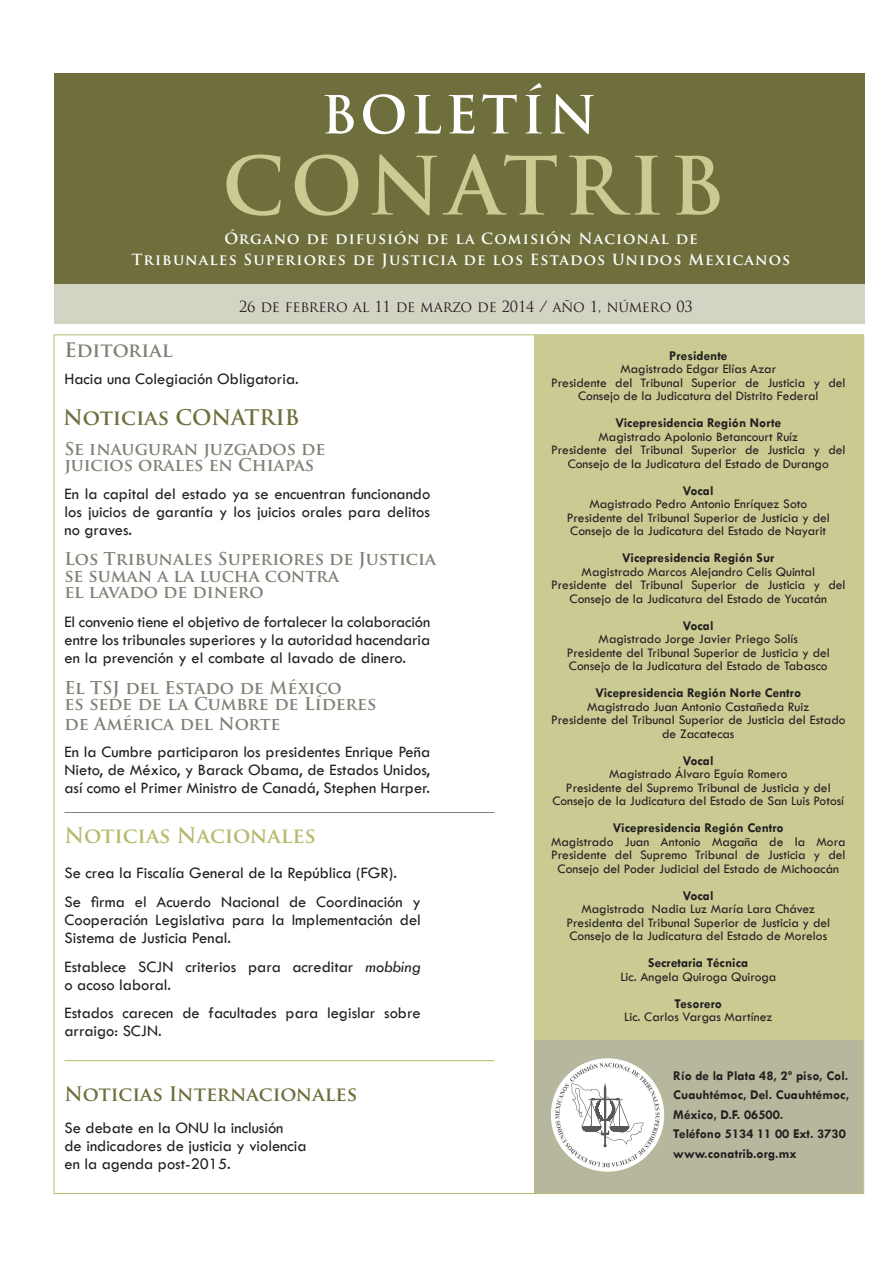
<style>
.page{position:relative;width:893px;height:1263px;background:#fff}
.page>*{position:absolute;margin:0;border:0;box-sizing:border-box;transform-origin:0 0}
.t1{font:700 78px "Trajan Pro";letter-spacing:.075em;color:#caca93}
.t2{font:700 51px "Trajan Pro";letter-spacing:.075em;color:#fff}
.t3{font:700 21px "Trajan Pro";color:#b9b96f}
.t4{font:700 21px "Trajan Pro";color:#6f6f3d}
.t5{font:700 19.5px "Trajan Pro";color:#6f6f3d}
.t6{font:700 19.5px "Trajan Pro";color:#808076}
.t7{font:700 17.25px/16.5px "Trajan Pro";color:#808076}
.t8{font:16.5px/18px "Tw Cen";color:#231f20;text-align:justify}
.t9{font:700 15px/21px "Trajan Pro";letter-spacing:.075em;color:#fff;text-align:center}
.t10{font:15px "Trajan Pro";letter-spacing:-.01em;color:#231f20}
.t11{font:13.5px/13.5px "Tw Cen";color:#231f20;text-align:center}
.t12{font:700 13.5px/19.5px "Tw Cen";color:#231f20}
.s1{font-style:italic}
</style>
<div class="page">
<div style="left:54px;top:283px;width:810px;height:41px;background:#d4d4c5"></div>
<div style="left:534px;top:335px;width:328px;height:705px;background:#caca93"></div>
<div style="left:534px;top:1040px;width:328px;height:152px;background:#b7b79e"></div>
<div style="left:54px;top:73px;width:810px;height:211px;background:#6f6f3d"></div>
<hr style="left:64px;top:812px;width:430px;height:1px;background:#808076">
<div style="left:551px;top:1058px;width:113px;height:114px;background:#fff;border-radius:50%"></div>
<svg style="left:555px;top:1063px;width:105px;height:104px"></svg>
<hr style="left:64px;top:1060px;width:430px;height:1px;background:#b9b96f">
<h2 class="t2" style="left:321px;top:83px;width:277px">BOLETÍN</h2>
<h1 class="t1" style="left:222px;top:137px;width:504px">CONATRIB</h1>
<p class="t9" style="left:132px;top:228px;width:660px">Órgano de difusión de la Comisión Nacional de<br>Tribunales Superiores de Justicia de los Estados Unidos Mexicanos</p>
<p class="t10" style="left:239px;top:297px;width:455px">26 DE FEBRERO AL 11 DE MARZO DE 2014 / AÑO 1, NÚMERO 03</p>
<h3 class="t6" style="left:64px;top:337px;width:110px">Editorial</h3>
<p class="t8" style="left:64px;top:369px;width:236px">Hacia una Colegiación Obligatoria.</p>
<h3 class="t4" style="left:63px;top:405px;width:238px">Noticias CONATRIB</h3>
<p class="t7" style="left:64px;top:440px;width:262px">Se inauguran juzgados de juicios orales en Chiapas</p>
<p class="t8" style="left:64px;top:485px;width:367px">En la capital del estado ya se encuentran funcionando los juicios de garantía y los juicios orales para delitos no graves.</p>
<p class="t7" style="left:64px;top:551px;width:373px">Los Tribunales Superiores de Justicia se suman a la lucha contra<br>el lavado de dinero</p>
<p class="t8" style="left:64px;top:613px;width:367px">El convenio tiene el objetivo de fortalecer la colaboración entre los tribunales superiores y la autoridad hacendaria en la prevención y el combate al lavado de dinero.</p>
<p class="t7" style="left:64px;top:679px;width:314px">El TSJ del Estado de México<br>es sede de la Cumbre de Líderes</p>
<p class="t7" style="left:64px;top:715px;width:218px">de América del Norte</p>
<p class="t8" style="left:64px;top:743px;width:367px">En la Cumbre participaron los presidentes Enrique Peña Nieto, de México, y Barack Obama, de Estados Unidos, así como el Primer Ministro de Canadá, Stephen Harper.</p>
<h3 class="t3" style="left:64px;top:822px;width:253px">Noticias Nacionales</h3>
<p class="t8" style="left:64px;top:864px;width:334px">Se crea la Fiscalía General de la República (FGR).</p>
<p class="t8" style="left:64px;top:893px;width:358px">Se firma el Acuerdo Nacional de Coordinación y Cooperación Legislativa para la Implementación del Sistema de Justicia Penal.</p>
<p class="t8" style="left:64px;top:957px;width:358px">Establece SCJN criterios para acreditar <span class="s1">mobbing </span>o acoso laboral.</p>
<p class="t8" style="left:64px;top:1003px;width:358px">Estados carecen de facultades para legislar sobre arraigo: SCJN.</p>
<h3 class="t5" style="left:64px;top:1082px;width:294px">Noticias Internacionales</h3>
<p class="t8" style="left:64px;top:1119px;width:244px;text-align:left">Se debate en la ONU la inclusión<br>de indicadores de justicia y violencia en la agenda post-2015.</p>
<p class="t12" style="left:669px;top:345px;width:60px">Presidente</p>
<p class="t11" style="left:551px;top:362px;width:296px">Magistrado Edgar Elías Azar<br>Presidente del Tribunal Superior de Justicia y del<br>Consejo de la Judicatura del Distrito Federal</p>
<p class="t12" style="left:615px;top:413px;width:167px">Vicepresidencia Región Norte</p>
<p class="t11" style="left:551px;top:430px;width:296px">Magistrado Apolonio Betancourt Ruíz<br>Presidente del Tribunal Superior de Justicia y del<br>Consejo de la Judicatura del Estado de Durango</p>
<p class="t12" style="left:683px;top:480px;width:32px">Vocal</p>
<p class="t11" style="left:567px;top:497px;width:265px">Magistrado Pedro Antonio Enríquez Soto<br>Presidente del Tribunal Superior de Justicia y del<br>Consejo de la Judicatura del Estado de Nayarit</p>
<p class="t12" style="left:622px;top:548px;width:154px">Vicepresidencia Región Sur</p>
<p class="t11" style="left:551px;top:565px;width:296px">Magistrado Marcos Alejandro Celis Quintal<br>Presidente del Tribunal Superior de Justicia y del<br>Consejo de la Judicatura del Estado de Yucatán</p>
<p class="t12" style="left:683px;top:615px;width:32px">Vocal</p>
<p class="t11" style="left:567px;top:632px;width:265px">Magistrado Jorge Javier Priego Solís<br>Presidente del Tribunal Superior de Justicia y del<br>Consejo de la Judicatura del Estado de Tabasco</p>
<p class="t12" style="left:595px;top:683px;width:207px">Vicepresidencia Región Norte Centro</p>
<p class="t11" style="left:551px;top:700px;width:296px">Magistrado Juan Antonio Castañeda Ruiz<br>Presidente del Tribunal Superior de Justicia del Estado de Zacatecas</p>
<p class="t12" style="left:683px;top:750px;width:32px">Vocal</p>
<p class="t11" style="left:552px;top:767px;width:293px">Magistrado Álvaro Eguía Romero<br>Presidente del Supremo Tribunal de Justicia y del<br>Consejo de la Judicatura del Estado de San Luis Potosí</p>
<p class="t12" style="left:613px;top:818px;width:172px">Vicepresidencia Región Centro</p>
<p class="t11" style="left:551px;top:835px;width:296px">Magistrado Juan Antonio Magaña de la Mora<br>Presidente del Supremo Tribunal de Justicia y del<br>Consejo del Poder Judicial del Estado de Michoacán</p>
<p class="t12" style="left:683px;top:885px;width:32px">Vocal</p>
<p class="t11" style="left:566px;top:902px;width:265px">Magistrada Nadia Luz María Lara Chávez<br>Presidenta del Tribunal Superior de Justicia y del<br>Consejo de la Judicatura del Estado de Morelos</p>
<p class="t12" style="left:648px;top:953px;width:102px">Secretaria Técnica</p>
<p class="t11" style="left:620px;top:970px;width:157px">Lic. Angela Quiroga Quiroga</p>
<p class="t12" style="left:674px;top:993px;width:49px">Tesorero</p>
<p class="t11" style="left:624px;top:1010px;width:150px">Lic. Carlos Vargas Martínez</p>
<p class="t12" style="left:673px;top:1065px;width:177px">Río de la Plata 48, 2º piso, Col.<br>Cuauhtémoc, Del. Cuauhtémoc,<br>México, D.F. 06500.<br>Teléfono 5134 11 00 Ext. 3730 www.conatrib.org.mx</p>
</div>
